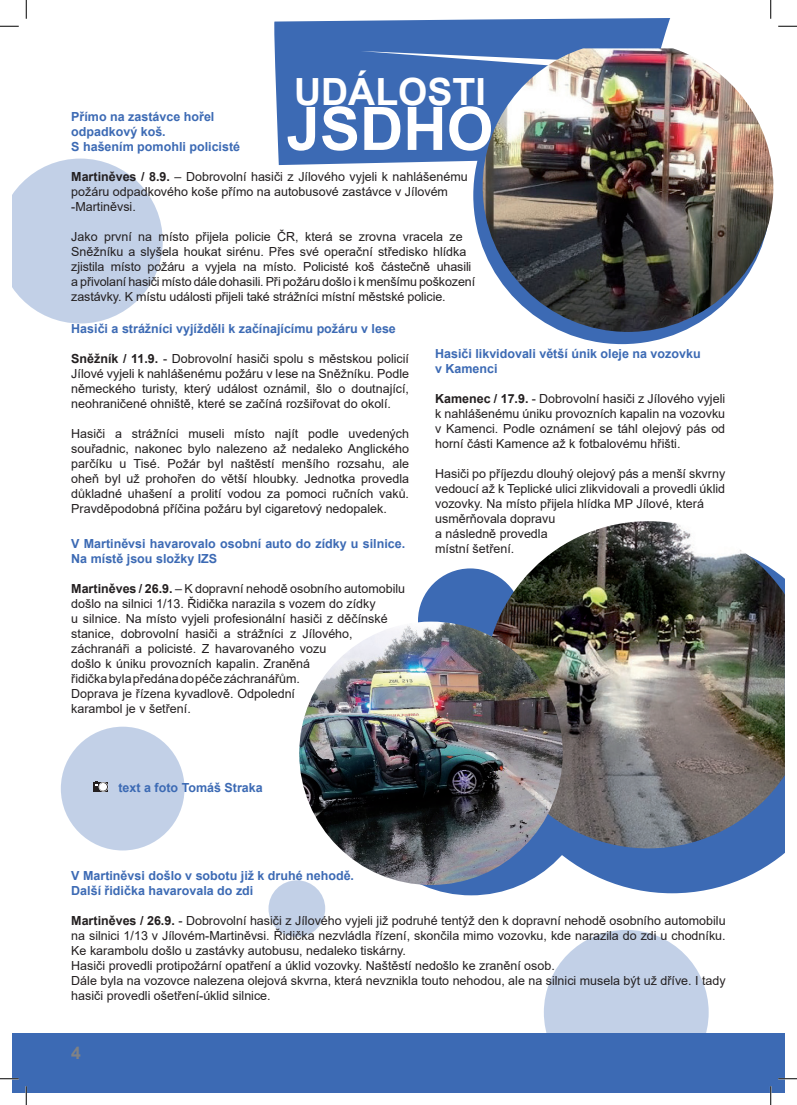
<style>
.page{position:relative;width:797px;height:1105px;background:#fff}
.page>*{position:absolute;margin:0;border:0;box-sizing:border-box;transform-origin:0 0}
.t1{font:700 60px "Arial";color:#fff}
.t2{font:700 37.5px "Arial";color:#fff}
.t3{font:700 17.5px "Arial";color:#808285}
.t4{font:12.5px/15px "Arial";color:#231f20}
.t5{font:700 12.5px/15px "Arial";color:#3c6ab4}
.s1{font-weight:700}
</style>
<div class="page">
<div style="left:61px;top:727px;width:123px;height:123px;background:#c2d0e7;border-radius:50%"></div>
<div style="left:12px;top:1034px;width:773px;height:59px;background:#3c6ab4"></div>
<svg style="left:496px;top:848px;width:289px;height:45px;fill:#3c6ab4"></svg>
<div style="left:349px;top:651px;width:244px;height:244px;background:#3c6ab4;border-radius:50%"></div>
<div style="left:418px;top:568px;width:104px;height:105px;background:#3c6ab4;border-radius:50%"></div>
<div style="left:274px;top:18px;width:397px;height:147px;background:#3c6ab4"></div>
<svg style="left:361px;top:51px;width:121px;height:15px;background:#557dbd"></svg>
<img style="left:482px;top:48px;width:291px;height:284px">
<img style="left:485px;top:521px;width:300px;height:327px">
<img style="left:299px;top:622px;width:263px;height:263px;border-radius:132px">
<svg style="left:94px;top:782px;width:14px;height:9px"></svg>
<div style="left:99px;top:782px;width:9px;height:10px;background:#a4a2a2;border-radius:50%"></div>
<svg style="left:99px;top:782px;width:9px;height:9px"></svg>
<div style="left:99px;top:783px;width:8px;height:8px;background:#fff;border-radius:50%"></div>
<svg style="left:95px;top:781px;width:3px;height:4px"></svg>
<svg style="left:12px;top:159px;width:151px;height:164px"></svg>
<svg style="left:544px;top:930px;width:164px;height:104px"></svg>
<div style="left:268px;top:880px;width:57px;height:57px;background:#c2d0e7;border-radius:50%"></div>
<svg style="left:0;top:25px;width:19px;height:2px"></svg>
<svg style="left:778px;top:25px;width:19px;height:2px"></svg>
<svg style="left:0;top:1078px;width:19px;height:1px"></svg>
<svg style="left:778px;top:1078px;width:19px;height:1px"></svg>
<svg style="left:25px;top:0;width:2px;height:19px"></svg>
<svg style="left:25px;top:1086px;width:2px;height:19px"></svg>
<svg style="left:770px;top:0;width:1px;height:19px"></svg>
<svg style="left:770px;top:1086px;width:1px;height:19px"></svg>
<p class="t2" style="left:294px;top:65px;width:193px">UDÁLOSTI</p>
<p class="t1" style="left:286px;top:87px;width:208px">JSDHO</p>
<p class="t5" style="left:71px;top:110px;width:145px">Přímo na zastávce hořel</p>
<p class="t5" style="left:71px;top:125px;width:96px">odpadkový koš.</p>
<p class="t5" style="left:71px;top:140px;width:170px">S hašením pomohli policisté</p>
<p class="t4" style="left:71px;top:169px;width:398px"><span class="s1">Martiněves / 8.9.</span> – Dobrovolní hasiči z Jílového vyjeli k nahlášenému požáru odpadkového koše přímo na autobusové zastávce v Jílovém</p>
<p class="t4" style="left:71px;top:199px;width:66px">-Martiněvsi.</p>
<p class="t4" style="left:71px;top:229px;width:401px">Jako první na místo přijela policie ČR, která se zrovna vracela ze<br>Sněžníku a slyšela houkat sirénu. Přes své operační středisko hlídka zjistila místo požáru a vyjela na místo. Policisté koš částečně uhasili</p>
<p class="t4" style="left:71px;top:274px;width:405px">a přivolaní hasiči místo dále dohasili. Při požáru došlo i k menšímu poškození zastávky. K místu události přijeli také strážníci místní městské policie.</p>
<p class="t5" style="left:71px;top:321px;width:326px">Hasiči a strážníci vyjížděli k začínajícímu požáru v lese</p>
<p class="t4" style="left:71px;top:351px;width:339px;text-align:justify"><span class="s1">Sněžník / 11.9.</span> - Dobrovolní hasiči spolu s městskou policií Jílové vyjeli k nahlášenému požáru v lese na Sněžníku. Podle německého turisty, který událost oznámil, šlo o doutnající, neohraničené ohniště, které se začíná rozšiřovat do okolí.</p>
<p class="t4" style="left:71px;top:426px;width:339px;text-align:justify">Hasiči a strážníci museli místo najít podle uvedených souřadnic, nakonec bylo nalezeno až nedaleko Anglického parčíku u Tisé. Požár byl naštěstí menšího rozsahu, ale oheň byl už prohořen do větší hloubky. Jednotka provedla důkladné uhašení a prolití vodou za pomoci ručních vaků.<br>Pravděpodobná příčina požáru byl cigaretový nedopalek.</p>
<p class="t5" style="left:435px;top:346px;width:267px">Hasiči likvidovali větší únik oleje na vozovku</p>
<p class="t5" style="left:435px;top:361px;width:64px">v Kamenci</p>
<p class="t4" style="left:435px;top:391px;width:291px;text-align:justify"><span class="s1">Kamenec / 17.9.</span> - Dobrovolní hasiči z Jílového vyjeli k nahlášenému úniku provozních kapalin na vozovku v Kamenci. Podle oznámení se táhl olejový pás od horní části Kamence až k fotbalovému hřišti.</p>
<p class="t4" style="left:435px;top:466px;width:291px">Hasiči po příjezdu dlouhý olejový pás a menší skvrny vedoucí až k Teplické ulici zlikvidovali a provedli úklid vozovky. Na místo přijela hlídka MP Jílové, která usměrňovala dopravu</p>
<p class="t4" style="left:435px;top:526px;width:114px">a následně provedla místní šetření.</p>
<p class="t5" style="left:71px;top:536px;width:335px">V Martiněvsi havarovalo osobní auto do zídky u silnice.<br>Na místě jsou složky IZS</p>
<p class="t4" style="left:71px;top:581px;width:335px"><span class="s1">Martiněves / 26.9.</span> – K dopravní nehodě osobního automobilu došlo na silnici 1/13. Řidička narazila s vozem do zídky</p>
<p class="t4" style="left:71px;top:611px;width:318px">u silnice. Na místo vyjeli profesionální hasiči z děčínské stanice, dobrovolní hasiči a strážníci z Jílového, záchranáři a policisté. Z havarovaného vozu<br>došlo k úniku provozních kapalin. Zraněná<br>řidička byla předána do péče záchranářům.<br>Doprava je řízena kyvadlově. Odpolední<br>karambol je v šetření.</p>
<p class="t5" style="left:118px;top:780px;width:146px">text a foto Tomáš Straka</p>
<p class="t5" style="left:71px;top:868px;width:284px">V Martiněvsi došlo v sobotu již k druhé nehodě.</p>
<p class="t5" style="left:71px;top:883px;width:184px">Další řidička havarovala do zdi</p>
<p class="t4" style="left:71px;top:913px;width:656px;text-align:justify"><span class="s1">Martiněves / 26.9.</span> - Dobrovolní hasiči z Jílového vyjeli již podruhé tentýž den k dopravní nehodě osobního automobilu na silnici 1/13 v Jílovém-Martiněvsi. Řidička nezvládla řízení, skončila mimo vozovku, kde narazila do zdi u chodníku.<br>Ke karambolu došlo u zastávky autobusu, nedaleko tiskárny.</p>
<p class="t4" style="left:71px;top:958px;width:485px">Hasiči provedli protipožární opatření a úklid vozovky. Naštěstí nedošlo ke zranění osob.</p>
<p class="t4" style="left:71px;top:973px;width:656px">Dále byla na vozovce nalezena olejová skvrna, která nevznikla touto nehodou, ale na silnici musela být už dříve. I tady hasiči provedli ošetření-úklid silnice.</p>
<p class="t3" style="left:71px;top:1040px;width:11px">4</p>
</div>
